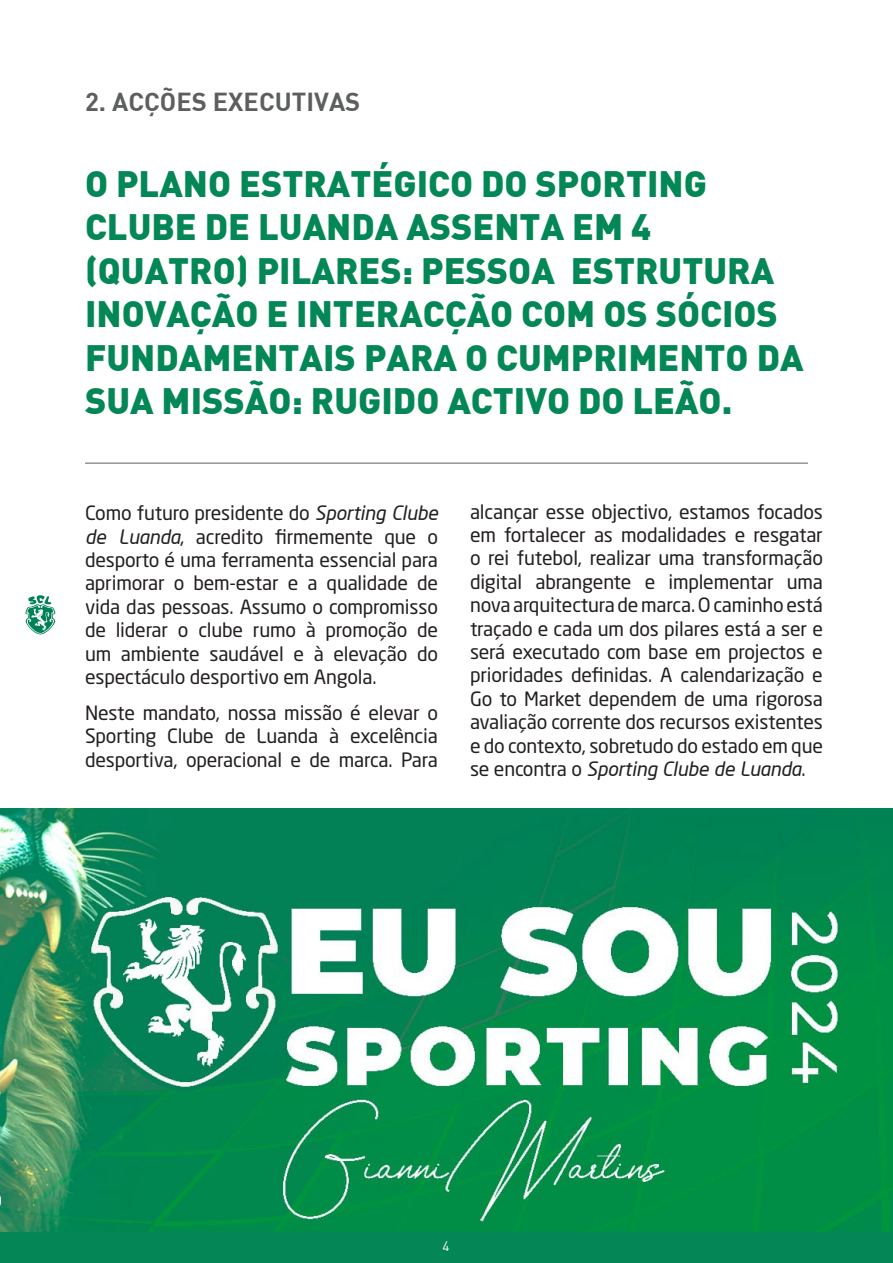
<style>
.page{position:relative;width:893px;height:1263px;background:#fff}
.page>*{position:absolute;margin:0;border:0;box-sizing:border-box;transform-origin:0 0}
.t1{font:900 36px/43.5px "DIN";color:#038756}
.t2{font:25.5px "DIN Bold";color:#5d5f5e}
.t3{font:19.5px/23.4px "Neo Sans Std";letter-spacing:-.01em;color:#231f20;text-align:justify}
.t4{font:italic 19.5px "Neo Sans";letter-spacing:-.01em;color:#231f20}
.t5{font:13.5px "DIN";color:#fff}
.s1{font-family:"Neo Sans";font-style:italic}
.s2{font-family:"Neo Sans Std";font-style:normal}
</style>
<div class="page">
<svg style="left:25px;top:595px;width:31px;height:40px"></svg>
<div style="left:0;top:1223px;width:893px;height:40px;background:#058656"></div>
<hr style="left:85px;top:463px;width:723px;height:1px;background:#5d5f5e">
<img style="left:0;top:808px;width:893px;height:423px">
<h2 class="t2" style="left:85px;top:85px;width:277px">2. ACÇÕES EXECUTIVAS</h2>
<h1 class="t1" style="left:85px;top:160px;width:720px">O PLANO ESTRATÉGICO DO SPORTING CLUBE DE LUANDA ASSENTA EM 4 (QUATRO) PILARES: PESSOA ESTRUTURA INOVAÇÃO E INTERACÇÃO COM OS SÓCIOS FUNDAMENTAIS PARA O CUMPRIMENTO DA SUA MISSÃO: RUGIDO ACTIVO DO LEÃO.</h1>
<p class="t3" style="left:85px;top:501px;width:354px">Como futuro presidente do <span class="s1">Sporting Clube de Luanda</span>, acredito firmemente que o desporto é uma ferramenta essencial para aprimorar o bem-estar e a qualidade de vida das pessoas. Assumo o compromisso de liderar o clube rumo à promoção de um ambiente saudável e à elevação do espectáculo desportivo em Angola.</p>
<p class="t3" style="left:85px;top:701px;width:354px">Neste mandato, nossa missão é elevar o Sporting Clube de Luanda à excelência desportiva, operacional e de marca. Para</p>
<p class="t3" style="left:470px;top:499px;width:354px">alcançar esse objectivo, estamos focados em fortalecer as modalidades e resgatar o rei futebol, realizar uma transformação digital abrangente e implementar uma nova arquitectura de marca. O caminho está traçado e cada um dos pilares está a ser e será executado com base em projectos e prioridades definidas. A calendarização e Go to Market dependem de uma rigorosa avaliação corrente dos recursos existentes e do contexto, sobretudo do estado em que</p>
<p class="t4" style="left:470px;top:757px;width:337px"><span class="s2">se encontra o</span> Sporting Clube de Luanda<span class="s2">.</span></p>
<p class="t5" style="left:442px;top:1237px;width:9px">4</p>
</div>
